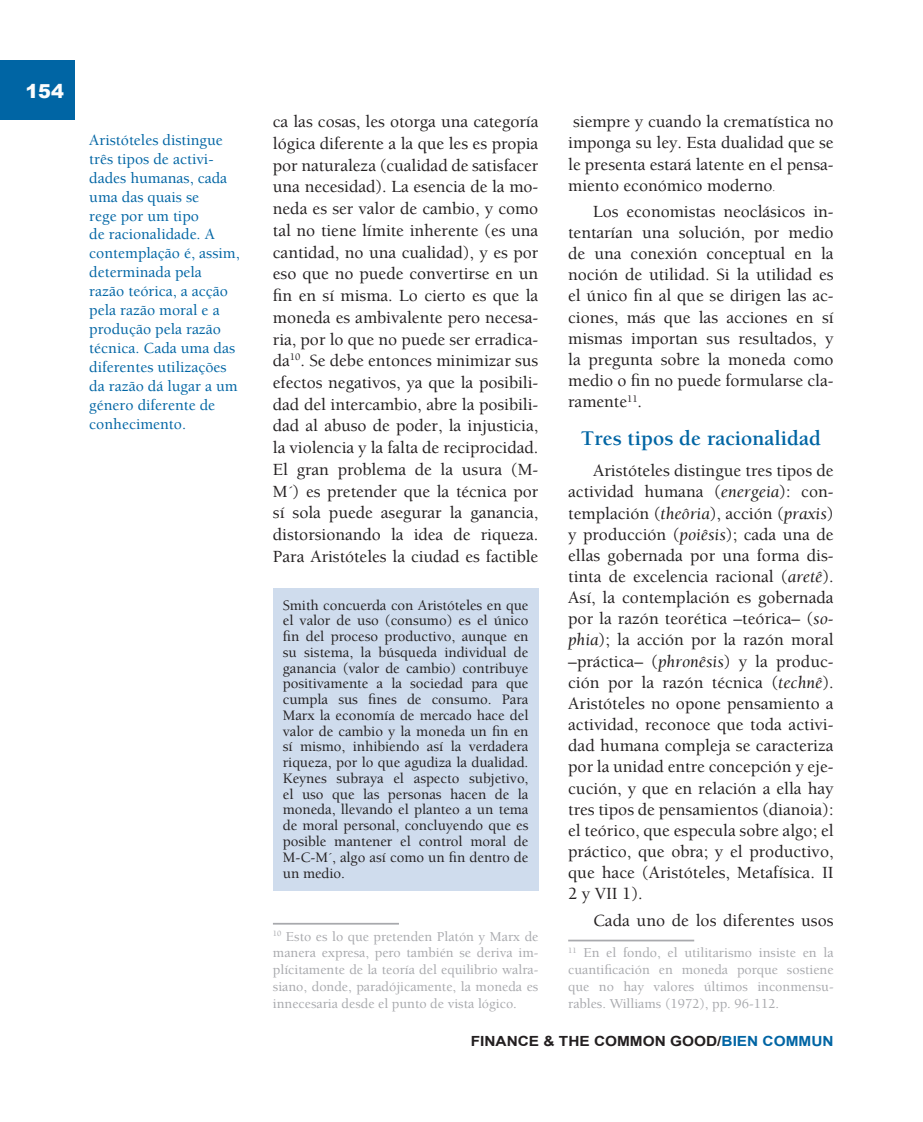
<style>
.page{position:relative;width:923px;height:1122px;background:#fff}
.page>*{position:absolute;margin:0;border:0;box-sizing:border-box;transform-origin:0 0}
.t1{font:700 21.53px "Berkeley";color:#0065a4}
.t2{font:900 19.25px "Arial";color:#fcfcfc}
.t3{font:500 17.5px/21.2px "Berkeley";letter-spacing:-.005em;color:#231f20;text-align:justify}
.t4{font:500 15.75px/18.9px "Berkeley";color:#0065a4}
.t5{font:500 14.88px/15.8px "Berkeley";letter-spacing:-.005em;color:#231f20;text-align:justify}
.t6{font:500 14px/16.8px "Berkeley";color:#a8a9ad;text-align:justify}
.t7{font:700 14px "Arial";color:#231f20;scale:1.1 1}
.s1{font-size:10.5px}
.s2{font-weight:400;font-style:italic}
.s3{color:#0065a4}
</style>
<div class="page">
<div style="left:0;top:61px;width:74px;height:59px;background:#0065a4"></div>
<div style="left:273px;top:588px;width:265px;height:302px;background:#cfdced"></div>
<hr style="left:273px;top:922px;width:126px;height:2px;background:#a8a9ad">
<hr style="left:568px;top:939px;width:126px;height:2px;background:#a8a9ad">
<p class="t2" style="left:25px;top:77px;width:40px">154</p>
<p class="t4" style="left:89px;top:131px;width:152px">Aristóteles distingue três tipos de activi&shy;dades humanas, cada uma das quais se<br>rege por um tipo<br>de racionalidade. A contemplação é, assim, determinada pela razão teórica, a acção pela razão moral e a produção pela razão técnica. Cada uma das diferentes utilizações da razão dá lugar a um género diferente de conhecimento.</p>
<p class="t3" style="left:273px;top:111px;width:267px;line-height:21.7px">ca las cosas, les otorga una categoría lógica diferente a la que les es propia por naturaleza (cualidad de satisfacer una necesidad). La esencia de la mo&shy;neda es ser valor de cambio, y como tal no tiene límite inherente (es una cantidad, no una cualidad), y es por eso que no puede convertirse en un fin en sí misma. Lo cierto es que la moneda es ambivalente pero necesa&shy;ria, por lo que no puede ser erradica&shy;da<sup>10</sup>. Se debe entonces minimizar sus efectos negativos, ya que la posibili&shy;dad del intercambio, abre la posibili&shy;dad al abuso de poder, la injusticia, la violencia y la falta de reciprocidad.<br>El gran problema de la usura (M-M´) es pretender que la técnica por sí sola puede asegurar la ganancia, distorsionando la idea de riqueza.<br>Para Aristóteles la ciudad es factible</p>
<p class="t5" style="left:283px;top:597px;width:247px">Smith concuerda con Aristóteles en que el valor de uso (consumo) es el único fin del proceso productivo, aunque en su sistema, la búsqueda individual de ganancia (valor de cambio) contribuye positivamente a la sociedad para que cumpla sus fines de consumo. Para Marx la economía de mercado hace del valor de cambio y la moneda un fin en sí mismo, inhibiendo así la verdadera riqueza, por lo que agudiza la dualidad.<br>Keynes subraya el aspecto subjetivo, el uso que las personas hacen de la moneda, llevando el planteo a un tema de moral personal, concluyendo que es posible mantener el control moral de M-C-M´, algo así como un fin dentro de un medio.</p>
<p class="t6" style="left:273px;top:927px;width:267px"><sup>10</sup> Esto es lo que pretenden Platón y Marx de manera expresa, pero también se deriva im&shy;plícitamente de la teoría del equilibrio walra&shy;siano, donde, paradójicamente, la moneda es innecesaria desde el punto de vista lógico.</p>
<p class="t3" style="left:568px;top:111px;width:267px">siempre y cuando la crematística no imponga su ley. Esta dualidad que se le presenta estará latente en el pensa&shy;miento económico moderno<span class="s1">.</span></p>
<p class="t3" style="left:568px;top:201px;width:267px;text-indent:25px">Los economistas neoclásicos in&shy;tentarían una solución, por medio de una conexión conceptual en la noción de utilidad. Si la utilidad es el único fin al que se dirigen las ac&shy;ciones, más que las acciones en sí mismas importan sus resultados, y la pregunta sobre la moneda como medio o fin no puede formularse cla&shy;ramente<sup>11</sup>.</p>
<p class="t1" style="left:581px;top:427px;width:242px">Tres tipos de racionalidad</p>
<p class="t3" style="left:568px;top:460px;width:267px;text-indent:25px">Aristóteles distingue tres tipos de actividad humana (<span class="s2">energeia</span>): con&shy;templación (<span class="s2">theôria</span>), acción (<span class="s2">praxis</span>) y producción (<span class="s2">poiêsis</span>); cada una de ellas gobernada por una forma dis&shy;tinta de excelencia racional (<span class="s2">aretê</span>).<br>Así, la contemplación es gobernada por la razón teorética –teórica– (<span class="s2">so&shy;phia</span>); la acción por la razón moral –práctica– (<span class="s2">phronêsis</span>) y la produc&shy;ción por la razón técnica (<span class="s2">technê</span>).<br>Aristóteles no opone pensamiento a actividad, reconoce que toda activi&shy;dad humana compleja se caracteriza por la unidad entre concepción y eje&shy;cución, y que en relación a ella hay tres tipos de pensamientos (dianoia): el teórico, que especula sobre algo; el práctico, que obra; y el productivo, que hace (Aristóteles, Metafísica. II 2 y VII 1).</p>
<p class="t3" style="left:593px;top:909px;width:242px">Cada uno de los diferentes usos</p>
<p class="t6" style="left:568px;top:944px;width:267px"><sup>11</sup> En el fondo, el utilitarismo insiste en la cuantificación en moneda porque sostiene que no hay valores últimos inconmensu&shy;rables. Williams (1972), pp. 96-112.</p>
<p class="t7" style="left:471px;top:1030px;width:331px">FINANCE &amp; THE COMMON GOOD/<span class="s3">BIEN COMMUN</span></p>
</div>
